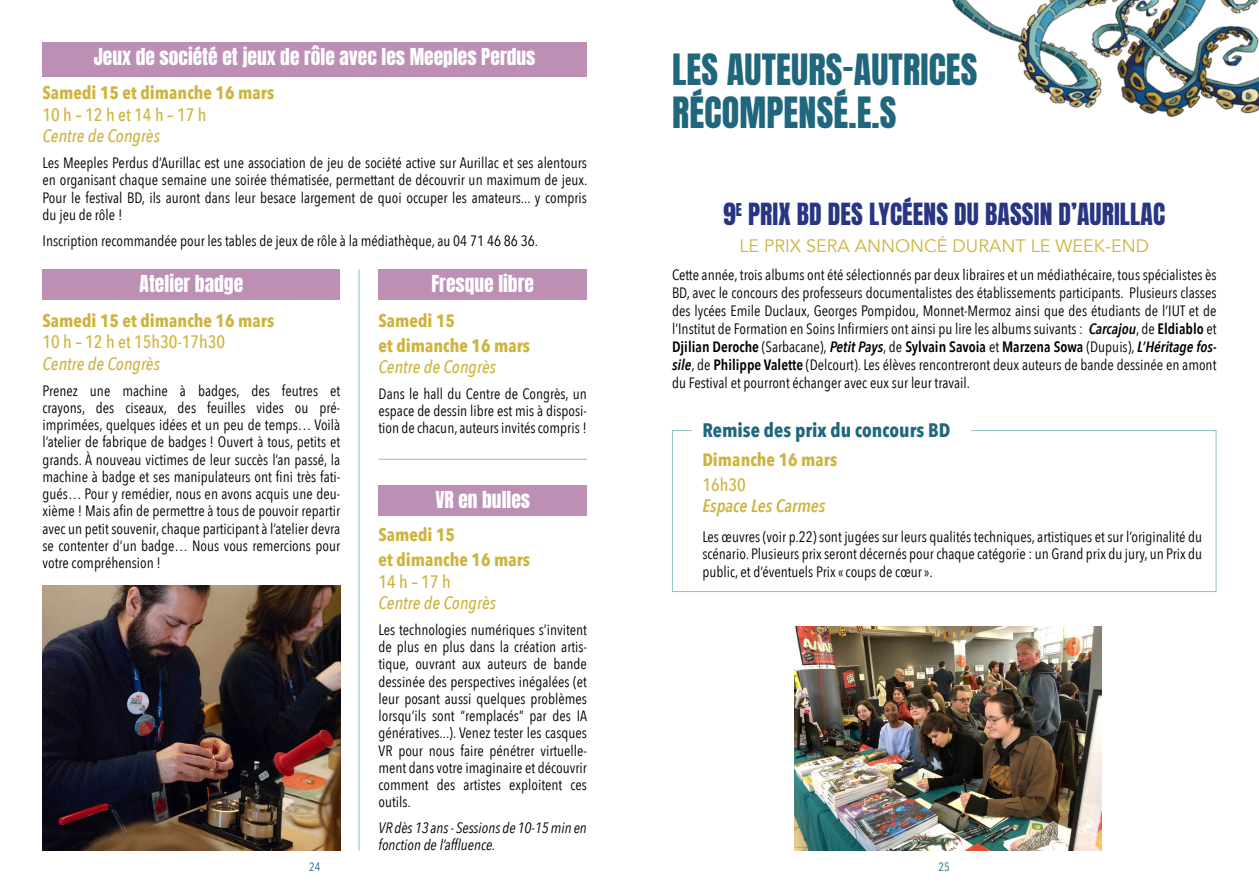
<style>
.page{position:relative;width:1259px;height:893px;background:#fff}
.page>*{position:absolute;margin:0;border:0;box-sizing:border-box;transform-origin:0 0}
.t1{font:36px/43.5px "Anton";letter-spacing:.005em;color:#20667c}
.t2{font:25.5px "Anton";letter-spacing:.005em;color:#283583}
.t3{font:19.5px "Anton";color:#fff}
.t4{font:700 19.5px "Avenir Next Condensed";color:#20667c}
.t5{font:700 18px/25px "Avenir Next Condensed";color:#ceb43e}
.t6{font:italic 500 18px "Avenir Next Condensed";color:#ceb43e}
.t7{font:500 18px "Avenir Next Condensed";color:#ceb43e}
.t8{font:18px "Avenir";color:#ceb43e}
.t9{font:italic 600 18px "Avenir Next Condensed";color:#ceb43e}
.t10{font:15px/17.2px "Avenir Next Condensed";color:#000;text-align:justify}
.t11{font:italic 15px/17.2px "Avenir Next Condensed";color:#000}
.t12{font:12px "Avenir Next Condensed";color:#20667c}
.s1{font-weight:600;font-style:italic}
.s2{font-weight:600}
</style>
<div class="page">
<hr style="left:378px;top:459px;width:209px;height:1px;background:#8bc2c4">
<hr style="left:359px;top:269px;width:1px;height:581px;background:#8bc2c4">
<div style="left:43px;top:43px;width:544px;height:34px;background:#bd8fb5"></div>
<div style="left:43px;top:269px;width:297px;height:30px;background:#bd8fb5"></div>
<div style="left:378px;top:269px;width:209px;height:30px;background:#bd8fb5"></div>
<div style="left:378px;top:485px;width:209px;height:30px;background:#bd8fb5"></div>
<img style="left:43px;top:585px;width:297px;height:265px">
<img style="left:794px;top:627px;width:307px;height:223px">
<img style="left:952px;top:0;width:307px;height:118px">
<svg style="left:671px;top:430px;width:545px;height:162px"></svg>
<h3 class="t3" style="left:94px;top:47px;width:443px">Jeux de société et jeux de rôle avec les Meeples Perdus</h3>
<p class="t5" style="left:43px;top:80px;width:233px">Samedi 15 et dimanche 16 mars</p>
<p class="t7" style="left:43px;top:103px;width:165px">10 h – 12 h et 14 h – 17 h</p>
<p class="t6" style="left:43px;top:125px;width:119px">Centre de Congrès</p>
<p class="t10" style="left:43px;top:153px;width:546px">Les Meeples Perdus d’Aurillac est une association de jeu de société active sur Aurillac et ses alentours en organisant chaque semaine une soirée thématisée, permettant de découvrir un maximum de jeux.<br>Pour le festival BD, ils auront dans leur besace largement de quoi occuper les amateurs... y compris du jeu de rôle !</p>
<p class="t10" style="left:43px;top:231px;width:497px">Inscription recommandée pour les tables de jeux de rôle à la médiathèque, au 04 71 46 86 36.</p>
<h3 class="t3" style="left:140px;top:274px;width:105px">Atelier badge</h3>
<h3 class="t3" style="left:431px;top:274px;width:104px">Fresque libre</h3>
<p class="t5" style="left:43px;top:308px;width:233px">Samedi 15 et dimanche 16 mars</p>
<p class="t7" style="left:43px;top:331px;width:184px">10 h – 12 h et 15h30-17h30</p>
<p class="t6" style="left:43px;top:353px;width:119px">Centre de Congrès</p>
<p class="t10" style="left:43px;top:381px;width:299px">Prenez une machine à badges, des feutres et crayons, des ciseaux, des feuilles vides ou pré&shy;imprimées, quelques idées et un peu de temps… Voilà l’atelier de fabrique de badges ! Ouvert à tous, petits et grands. À nouveau victimes de leur succès l’an passé, la machine à badge et ses manipulateurs ont fini très fati&shy;gués… Pour y remédier, nous en avons acquis une deu&shy;xième ! Mais afin de permettre à tous de pouvoir repartir avec un petit souvenir, chaque participant à l’atelier devra se contenter d’un badge… Nous vous remercions pour votre compréhension !</p>
<p class="t5" style="left:378px;top:308px;width:153px">Samedi 15<br>et dimanche 16 mars</p>
<p class="t6" style="left:378px;top:356px;width:119px">Centre de Congrès</p>
<p class="t10" style="left:378px;top:384px;width:210px">Dans le hall du Centre de Congrès, un espace de dessin libre est mis à disposi&shy;tion de chacun, auteurs invités compris !</p>
<h3 class="t3" style="left:435px;top:490px;width:96px">VR en bulles</h3>
<p class="t5" style="left:378px;top:522px;width:153px">Samedi 15<br>et dimanche 16 mars</p>
<p class="t7" style="left:378px;top:570px;width:74px">14 h – 17 h</p>
<p class="t6" style="left:378px;top:592px;width:119px">Centre de Congrès</p>
<p class="t10" style="left:378px;top:620px;width:210px">Les technologies numériques s’invitent de plus en plus dans la création artis&shy;tique, ouvrant aux auteurs de bande dessinée des perspectives inégalées (et leur posant aussi quelques problèmes lorsqu’ils sont “remplacés” par des IA génératives...). Venez tester les casques VR pour nous faire pénétrer virtuelle&shy;ment dans votre imaginaire et découvrir comment des artistes exploitent ces outils.</p>
<p class="t11" style="left:378px;top:819px;width:210px">VR dès 13 ans - Sessions de 10-15 min en fonction de l’affluence.</p>
<h1 class="t1" style="left:672px;top:51px;width:307px">LES AUTEURS-AUTRICES<br>RÉCOMPENSÉ.E.S</h1>
<h2 class="t2" style="left:723px;top:201px;width:443px">9<sup>E</sup> PRIX BD DES LYCÉENS DU BASSIN D’AURILLAC</h2>
<p class="t8" style="left:739px;top:235px;width:411px">LE PRIX SERA ANNONCÉ DURANT LE WEEK-END</p>
<p class="t10" style="left:672px;top:265px;width:546px;line-height:18px">Cette année, trois albums ont été sélectionnés par deux libraires et un médiathécaire, tous spécialistes ès BD, avec le concours des professeurs documentalistes des établissements participants. Plusieurs classes des lycées Emile Duclaux, Georges Pompidou, Monnet-Mermoz ainsi que des étudiants de l’IUT et de l’Institut de Formation en Soins Infirmiers ont ainsi pu lire les albums suivants : <span class="s1">Carcajou</span>, de <span class="s2">Eldiablo</span> et <span class="s2">Djilian Deroche</span> (Sarbacane), <span class="s1">Petit Pays</span>, de <span class="s2">Sylvain Savoia</span> et <span class="s2">Marzena Sowa</span> (Dupuis), <span class="s1">L’Héritage fos&shy;sile</span>, de <span class="s2">Philippe Valette</span> (Delcourt). Les élèves rencontreront deux auteurs de bande dessinée en amont du Festival et pourront échanger avec eux sur leur travail.</p>
<h3 class="t4" style="left:702px;top:418px;width:249px">Remise des prix du concours BD</h3>
<p class="t5" style="left:702px;top:447px;width:136px">Dimanche 16 mars</p>
<p class="t7" style="left:702px;top:473px;width:45px">16h30</p>
<p class="t9" style="left:702px;top:495px;width:125px">Espace Les Carmes</p>
<p class="t10" style="left:702px;top:528px;width:501px">Les œuvres (voir p.22) sont jugées sur leurs qualités techniques, artistiques et sur l’originalité du scénario. Plusieurs prix seront décernés pour chaque catégorie : un Grand prix du jury, un Prix du public, et d’éventuels Prix « coups de cœur».</p>
<p class="t12" style="left:309px;top:856px;width:13px">24</p>
<p class="t12" style="left:938px;top:856px;width:13px">25</p>
</div>
